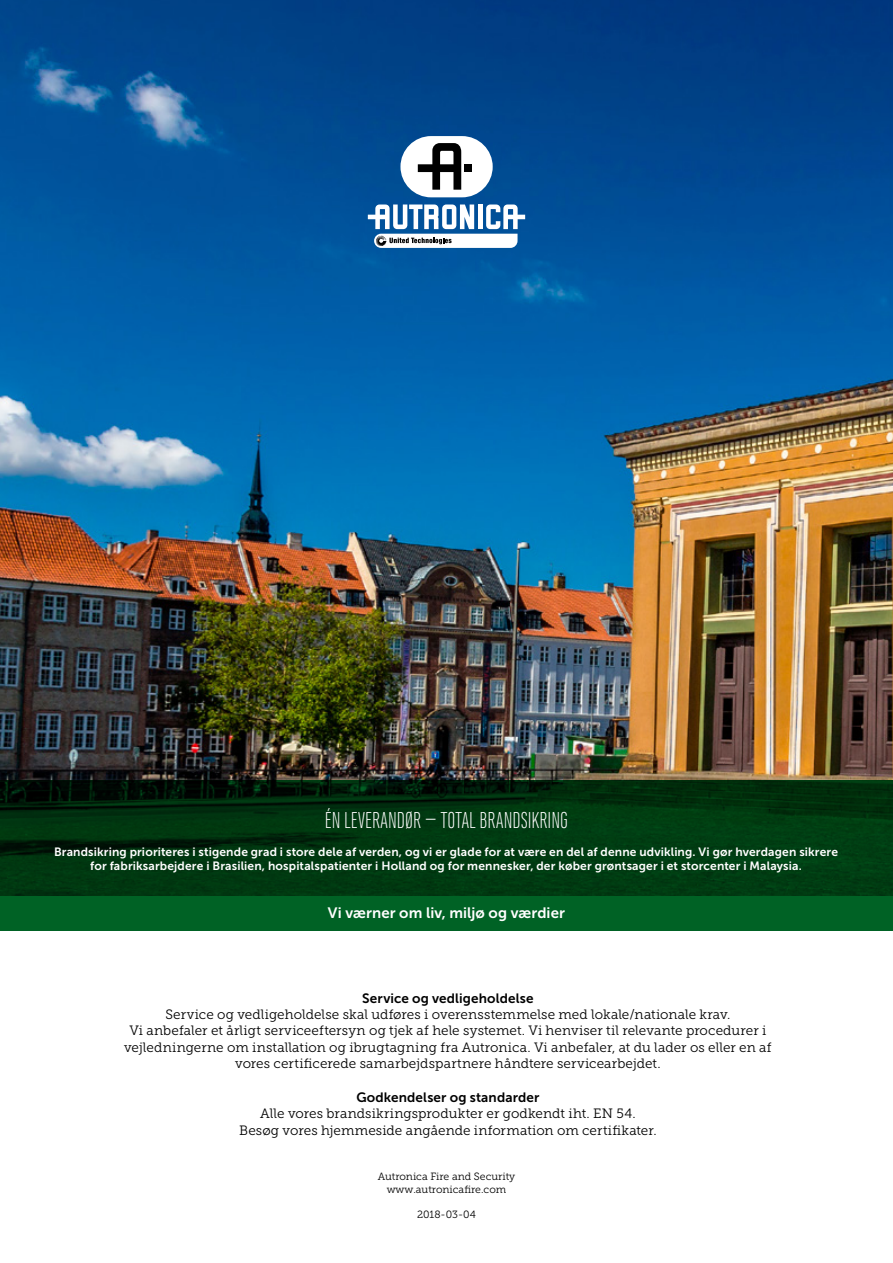
<style>
.page{position:relative;width:893px;height:1263px;background:#fff}
.page>*{position:absolute;margin:0;border:0;box-sizing:border-box;transform-origin:0 0}
.t1{font:300 24px "Marianina Cn FY";color:#fff}
.t2{font:15px "Museo Sans 700";letter-spacing:.005em;color:#fff}
.t3{font:13.5px/16.2px "Museo Slab 300";letter-spacing:.005em;color:#000;text-align:center}
.t4{font:13.5px "Museo Sans 700";letter-spacing:.01em;color:#000}
.t5{font:12px/14.4px "Museo Sans 700";letter-spacing:.015em;color:#fff;text-align:center}
.t6{font:10.5px/12.6px "Museo Slab 300";color:#000;text-align:center}
</style>
<div class="page">
<img style="left:0;top:0;width:893px;height:780px">
<svg style="left:0;top:780px;width:893px;height:151px;background:#003d14"></svg>
<div style="left:400px;top:136px;width:93px;height:61px;background:#fff;border-radius:31px"></div>
<svg style="left:418px;top:143px;width:43px;height:47px"></svg>
<div style="left:464px;top:164px;width:8px;height:8px;background:#000"></div>
<svg style="left:368px;top:204px;width:157px;height:44px"></svg>
<h1 class="t1" style="left:325px;top:807px;width:245px">ÉN LEVERANDØR – TOTAL BRANDSIKRING</h1>
<p class="t5" style="left:54px;top:844px;width:786px">Brandsikring prioriteres i stigende grad i store dele af verden, og vi er glade for at være en del af denne udvikling. Vi gør hverdagen sikrere for fabriksarbejdere i Brasilien, hospitalspatienter i Holland og for mennesker, der køber grøntsager i et storcenter i Malaysia.</p>
<p class="t2" style="left:328px;top:905px;width:238px">Vi værner om liv, miljø og værdier</p>
<p class="t4" style="left:362px;top:991px;width:173px">Service og vedligeholdelse</p>
<p class="t3" style="left:124px;top:1007px;width:649px">Service og vedligeholdelse skal udføres i overensstemmelse med lokale/nationale krav.<br>Vi anbefaler et årligt serviceeftersyn og tjek af hele systemet. Vi henviser til relevante procedurer i vejledningerne om installation og ibrugtagning fra Autronica. Vi anbefaler, at du lader os eller en af vores certificerede samarbejdspartnere håndtere servicearbejdet.</p>
<p class="t4" style="left:356px;top:1090px;width:185px">Godkendelser og standarder</p>
<p class="t3" style="left:239px;top:1106px;width:419px">Alle vores brandsikringsprodukter er godkendt iht. EN 54.<br>Besøg vores hjemmeside angående information om certifikater.</p>
<p class="t6" style="left:378px;top:1170px;width:139px">Autronica Fire and Security www.autronicafire.com</p>
<p class="t6" style="left:417px;top:1208px;width:60px">2018-03-04</p>
</div>
